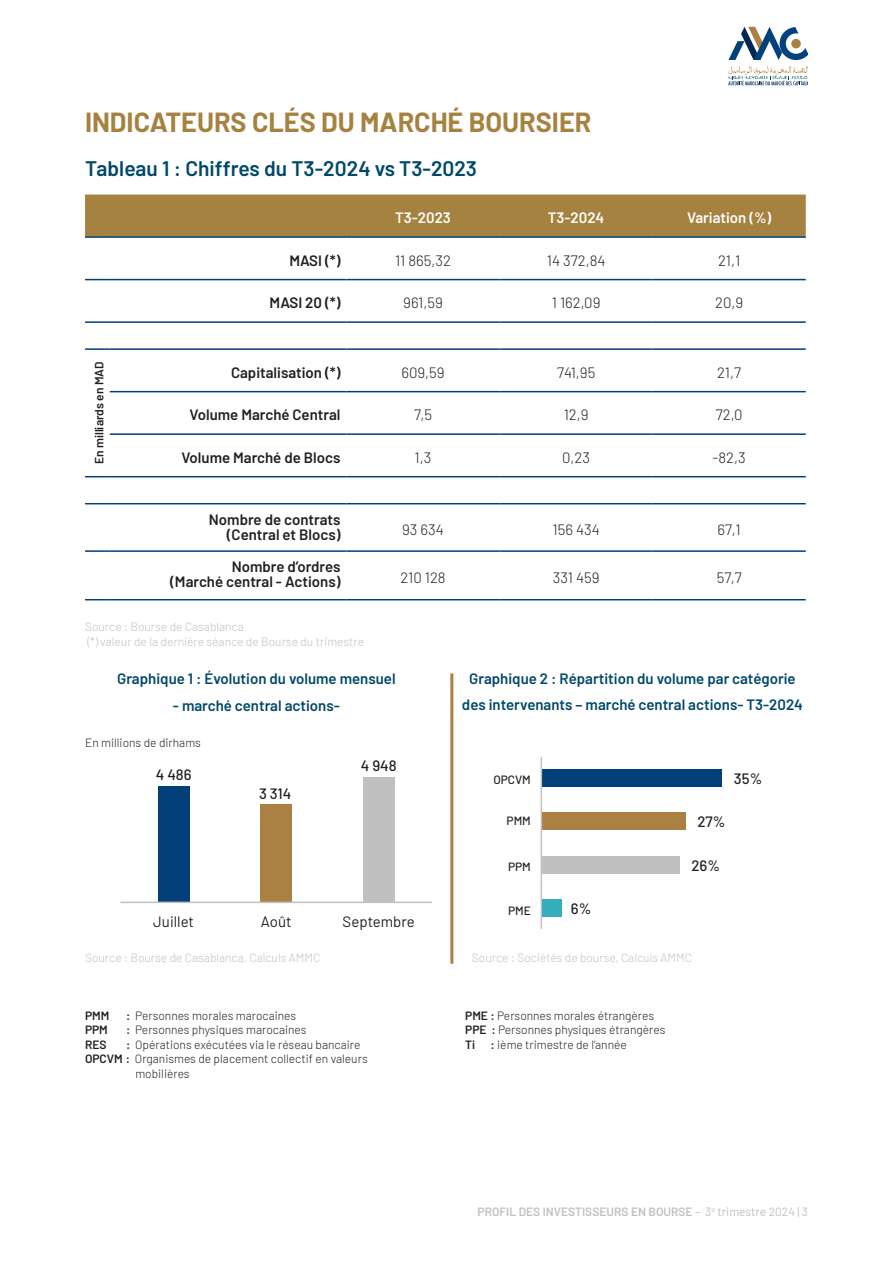
<style>
.page{position:relative;width:893px;height:1263px;background:#fff}
.page>*{position:absolute;margin:0;border:0;box-sizing:border-box;transform-origin:0 0}
.t1{font:700 27px "Barlow";color:#a68240}
.t2{font:600 21px "Barlow";color:#004869}
.t3{font:600 15px/25.5px "Barlow";color:#004869;text-align:center}
.t4{font:600 15px "Barlow";color:#231f20}
.t5{font:300 15px "Barlow";color:#231f20}
.t6{font:600 15px "Barlow";color:#fff}
.t7{font:500 15px "Barlow";color:#231f20}
.t8{font:15px "Barlow";color:#231f20}
.t9{font:300 12px/14.4px "Barlow";color:#231f20}
.t10{font:300 12px "Barlow";color:#c0c0c0}
.t11{font:600 12px "Barlow";color:#c0c0c0}
.t12{font:600 12px "Barlow";color:#231f20}
.t13{font:500 12px "Barlow";color:#231f20}
.s1{font-weight:600}
.s2{font-weight:400}
</style>
<div class="page">
<svg style="left:729px;top:27px;width:79px;height:33px"></svg>
<div style="left:791px;top:39px;width:10px;height:9px;background:#aa8143;border-radius:50%"></div>
<svg style="left:729px;top:66px;width:79px;height:19px"></svg>
<div style="left:85px;top:195px;width:721px;height:41px;background:#a68240"></div>
<hr style="left:85px;top:236px;width:25px;height:2px;background:#033f78">
<hr style="left:110px;top:236px;width:236px;height:2px;background:#033f78">
<hr style="left:346px;top:236px;width:154px;height:2px;background:#033f78">
<hr style="left:500px;top:236px;width:153px;height:2px;background:#033f78">
<hr style="left:653px;top:236px;width:153px;height:2px;background:#033f78">
<svg style="left:85px;top:279px;width:25px;height:1px"></svg>
<hr style="left:110px;top:279px;width:236px;height:1px;background:#033f78">
<hr style="left:346px;top:279px;width:154px;height:1px;background:#033f78">
<hr style="left:500px;top:279px;width:153px;height:1px;background:#033f78">
<hr style="left:653px;top:279px;width:153px;height:1px;background:#033f78">
<hr style="left:85px;top:321px;width:25px;height:2px;background:#033f78">
<hr style="left:110px;top:321px;width:236px;height:2px;background:#033f78">
<hr style="left:346px;top:321px;width:154px;height:2px;background:#033f78">
<hr style="left:500px;top:321px;width:153px;height:2px;background:#033f78">
<hr style="left:653px;top:321px;width:153px;height:2px;background:#033f78">
<hr style="left:85px;top:348px;width:25px;height:2px;background:#033f78">
<hr style="left:110px;top:348px;width:236px;height:2px;background:#033f78">
<hr style="left:346px;top:348px;width:154px;height:2px;background:#033f78">
<hr style="left:500px;top:348px;width:153px;height:2px;background:#033f78">
<hr style="left:653px;top:348px;width:153px;height:2px;background:#033f78">
<hr style="left:110px;top:391px;width:236px;height:1px;background:#033f78">
<hr style="left:346px;top:391px;width:154px;height:1px;background:#033f78">
<hr style="left:500px;top:391px;width:153px;height:1px;background:#033f78">
<hr style="left:653px;top:391px;width:153px;height:1px;background:#033f78">
<hr style="left:110px;top:433px;width:236px;height:2px;background:#033f78">
<hr style="left:346px;top:433px;width:154px;height:2px;background:#033f78">
<hr style="left:500px;top:433px;width:153px;height:2px;background:#033f78">
<hr style="left:653px;top:433px;width:153px;height:2px;background:#033f78">
<svg style="left:85px;top:476px;width:25px;height:1px"></svg>
<hr style="left:110px;top:476px;width:236px;height:1px;background:#033f78">
<hr style="left:346px;top:476px;width:154px;height:1px;background:#033f78">
<hr style="left:500px;top:476px;width:153px;height:1px;background:#033f78">
<hr style="left:653px;top:476px;width:153px;height:1px;background:#033f78">
<svg style="left:85px;top:503px;width:25px;height:1px"></svg>
<hr style="left:110px;top:503px;width:236px;height:1px;background:#033f78">
<hr style="left:346px;top:503px;width:154px;height:1px;background:#033f78">
<hr style="left:500px;top:503px;width:153px;height:1px;background:#033f78">
<hr style="left:653px;top:503px;width:153px;height:1px;background:#033f78">
<hr style="left:85px;top:550px;width:25px;height:2px;background:#033f78">
<hr style="left:110px;top:550px;width:236px;height:2px;background:#033f78">
<hr style="left:346px;top:550px;width:154px;height:2px;background:#033f78">
<hr style="left:500px;top:550px;width:153px;height:2px;background:#033f78">
<hr style="left:653px;top:550px;width:153px;height:2px;background:#033f78">
<svg style="left:85px;top:599px;width:25px;height:1px"></svg>
<hr style="left:110px;top:599px;width:236px;height:1px;background:#033f78">
<hr style="left:346px;top:599px;width:154px;height:1px;background:#033f78">
<hr style="left:500px;top:599px;width:153px;height:1px;background:#033f78">
<hr style="left:653px;top:599px;width:153px;height:1px;background:#033f78">
<div style="left:158px;top:786px;width:32px;height:116px;background:#033f78"></div>
<div style="left:541px;top:769px;width:181px;height:17px;background:#033f78"></div>
<div style="left:541px;top:812px;width:144px;height:18px;background:#aa8143"></div>
<div style="left:541px;top:855px;width:138px;height:18px;background:#c0c0c0"></div>
<div style="left:541px;top:899px;width:21px;height:18px;background:#33aebd"></div>
<div style="left:260px;top:804px;width:32px;height:98px;background:#aa8143"></div>
<div style="left:363px;top:778px;width:32px;height:124px;background:#c0c0c0"></div>
<hr style="left:121px;top:902px;width:311px;height:1px;background:#c0c0c0">
<hr style="left:541px;top:757px;width:1px;height:172px;background:#c0c0c0">
<hr style="left:450px;top:673px;width:3px;height:291px;background:#aa8143">
<p class="t1" style="left:85px;top:103px;width:508px">INDICATEURS CLÉS DU MARCHÉ BOURSIER</p>
<p class="t2" style="left:85px;top:153px;width:393px">Tableau 1 : Chiffres du T3-2024 vs T3-2023</p>
<p class="t6" style="left:395px;top:207px;width:57px">T3-2023</p>
<p class="t6" style="left:548px;top:207px;width:58px">T3-2024</p>
<p class="t6" style="left:687px;top:207px;width:86px">Variation (%)</p>
<p class="t4" style="left:289px;top:249px;width:53px">MASI (*)</p>
<p class="t5" style="left:395px;top:250px;width:58px">11 865,32</p>
<p class="t5" style="left:547px;top:250px;width:60px">14 372,84</p>
<p class="t5" style="left:718px;top:250px;width:24px">21,1</p>
<p class="t4" style="left:270px;top:292px;width:72px">MASI 20 (*)</p>
<p class="t5" style="left:403px;top:292px;width:41px">961,59</p>
<p class="t5" style="left:552px;top:292px;width:50px">1 162,09</p>
<p class="t5" style="left:715px;top:292px;width:30px">20,9</p>
<p class="t12" style="left:90px;top:464px;width:104px;rotate:-90deg">En milliards en MAD</p>
<p class="t4" style="left:231px;top:361px;width:111px">Capitalisation (*)</p>
<p class="t5" style="left:401px;top:362px;width:45px">609,59</p>
<p class="t5" style="left:557px;top:362px;width:40px">741,95</p>
<p class="t5" style="left:717px;top:362px;width:25px">21,7</p>
<p class="t4" style="left:189px;top:404px;width:153px">Volume Marché Central</p>
<p class="t5" style="left:414px;top:404px;width:19px">7,5</p>
<p class="t5" style="left:564px;top:404px;width:26px">12,9</p>
<p class="t5" style="left:716px;top:404px;width:28px">72,0</p>
<p class="t4" style="left:181px;top:446px;width:161px">Volume Marché de Blocs</p>
<p class="t5" style="left:415px;top:447px;width:18px">1,3</p>
<p class="t5" style="left:562px;top:447px;width:29px">0,23</p>
<p class="t5" style="left:713px;top:447px;width:35px">-82,3</p>
<p class="t4" style="left:209px;top:508px;width:133px">Nombre de contrats</p>
<p class="t4" style="left:227px;top:523px;width:115px">(Central et Blocs)</p>
<p class="t5" style="left:402px;top:519px;width:43px">93 634</p>
<p class="t5" style="left:552px;top:519px;width:49px">156 434</p>
<p class="t5" style="left:718px;top:519px;width:25px">67,1</p>
<p class="t4" style="left:232px;top:556px;width:110px">Nombre d’ordres</p>
<p class="t4" style="left:170px;top:571px;width:172px">(Marché central - Actions)</p>
<p class="t5" style="left:400px;top:567px;width:47px">210 128</p>
<p class="t5" style="left:553px;top:567px;width:48px">331 459</p>
<p class="t5" style="left:717px;top:567px;width:27px">57,7</p>
<p class="t10" style="left:85px;top:618px;width:160px">Source : Bourse de Casablanca</p>
<p class="t10" style="left:87px;top:633px;width:278px">(*) valeur de la dernière séance de Bourse du trimestre</p>
<p class="t3" style="left:117px;top:665px;width:280px">Graphique 1 : Évolution du volume mensuel</p>
<p class="t3" style="left:173px;top:691px;width:168px">- marché central actions-</p>
<p class="t9" style="left:85px;top:734px;width:117px">En millions de dirhams</p>
<p class="t3" style="left:462px;top:665px;width:343px">Graphique 2 : Répartition du volume par catégorie des intervenants – marché central actions- T3-2024</p>
<p class="t7" style="left:361px;top:755px;width:37px">4 948</p>
<p class="t7" style="left:156px;top:763px;width:37px">4 486</p>
<p class="t7" style="left:734px;top:767px;width:30px">35%</p>
<p class="t7" style="left:697px;top:810px;width:29px">27%</p>
<p class="t7" style="left:691px;top:854px;width:30px">26%</p>
<p class="t7" style="left:571px;top:898px;width:22px">6%</p>
<p class="t13" style="left:493px;top:771px;width:39px">OPCVM</p>
<p class="t13" style="left:507px;top:812px;width:26px">PMM</p>
<p class="t13" style="left:508px;top:858px;width:24px">PPM</p>
<p class="t13" style="left:508px;top:902px;width:24px">PME</p>
<p class="t7" style="left:259px;top:783px;width:34px">3 314</p>
<p class="t8" style="left:153px;top:911px;width:42px">Juillet</p>
<p class="t8" style="left:261px;top:911px;width:32px">Août</p>
<p class="t8" style="left:343px;top:911px;width:74px">Septembre</p>
<p class="t10" style="left:85px;top:948px;width:237px">Source : Bourse de Casablanca, Calculs AMMC</p>
<p class="t10" style="left:472px;top:948px;width:222px">Source : Sociétés de bourse, Calculs AMMC</p>
<p class="t12" style="left:85px;top:1007px;width:26px">PMM</p>
<p class="t9" style="left:126px;top:1007px;width:172px"><span class="s1">:</span> Personnes morales marocaines</p>
<p class="t12" style="left:85px;top:1021px;width:24px">PPM</p>
<p class="t9" style="left:126px;top:1022px;width:182px"><span class="s1">:</span> Personnes physiques marocaines</p>
<p class="t12" style="left:85px;top:1035px;width:23px">RES</p>
<p class="t9" style="left:126px;top:1036px;width:236px"><span class="s1">:</span> Opérations exécutées via le réseau bancaire</p>
<p class="t9" style="left:135px;top:1051px;width:234px;text-indent:-50px"><span class="s1">OPCVM :</span> Organismes de placement collectif en valeurs mobilières</p>
<p class="t9" style="left:465px;top:1007px;width:190px"><span class="s1">PME :</span> Personnes morales étrangères</p>
<p class="t9" style="left:465px;top:1022px;width:202px"><span class="s1">PPE :</span> Personnes physiques étrangères</p>
<p class="t12" style="left:465px;top:1035px;width:11px">Ti</p>
<p class="t9" style="left:491px;top:1036px;width:138px"><span class="s1">:</span> ième trimestre de l’année</p>
<p class="t11" style="left:478px;top:1203px;width:332px">PROFIL DES INVESTISSEURS EN BOURSE <span class="s2">– 3</span><sup>e</sup> <span class="s2">trimestre 2024 | 3</span></p>
</div>
